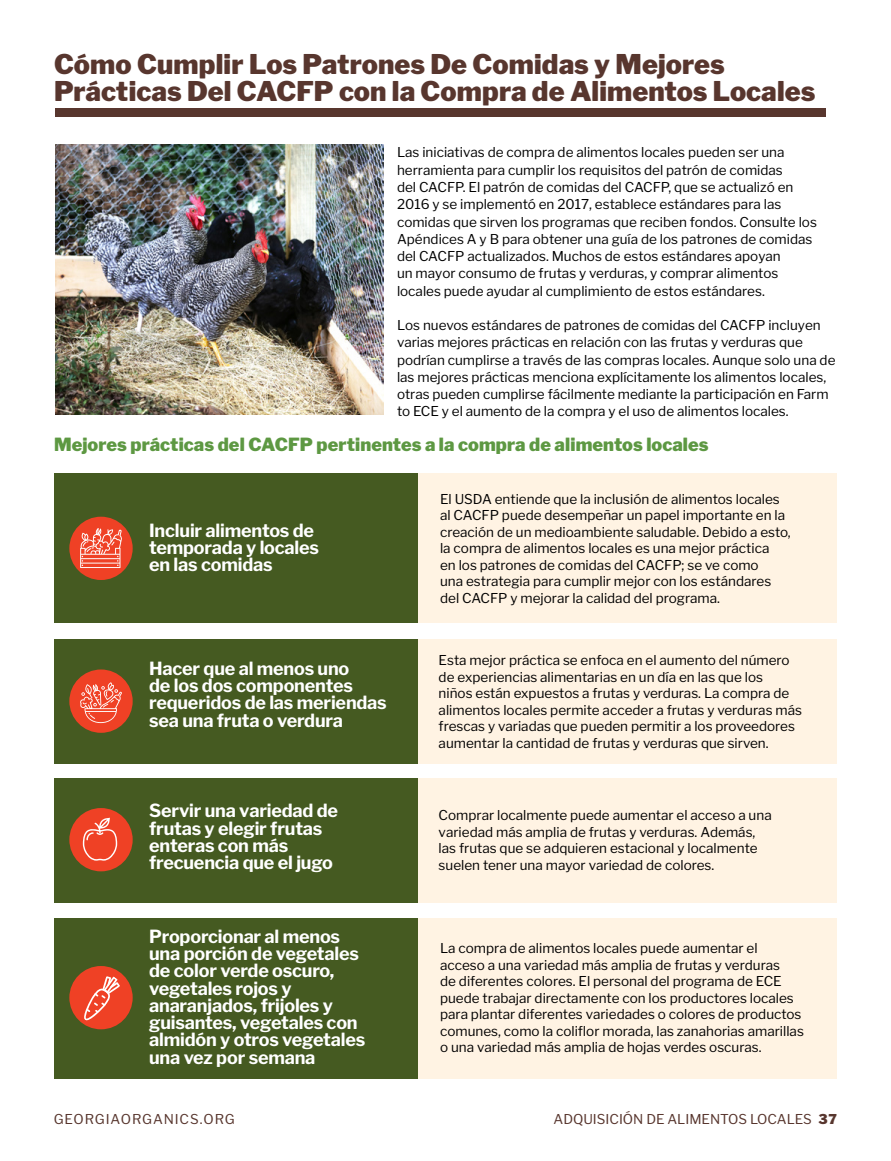
<style>
.page{position:relative;width:891px;height:1161px;background:#fff}
.page>*{position:absolute;margin:0;border:0;box-sizing:border-box;transform-origin:0 0}
.t1{font:900 27px/27px "Libre Franklin";letter-spacing:.005em;color:#58362e}
.t2{font:700 18px/17.2px "Libre Franklin";letter-spacing:-.01em;color:#fff}
.t3{font:900 18px "Libre Franklin";letter-spacing:.005em;color:#5d9842}
.t4{font:13.5px/16.5px "Libre Franklin";color:#000}
.t5{font:13.5px "Libre Franklin";color:#58362e}
.t6{font:13.5px "Libre Franklin";letter-spacing:.06em;color:#58362e}
.s1{font-weight:900}
</style>
<div class="page">
<img style="left:56px;top:145px;width:328px;height:270px">
<div style="left:54px;top:473px;width:365px;height:149px;background:#455a21"></div>
<div style="left:54px;top:639px;width:365px;height:124px;background:#455a21"></div>
<div style="left:54px;top:779px;width:365px;height:124px;background:#455a21"></div>
<div style="left:54px;top:919px;width:365px;height:160px;background:#455a21"></div>
<div style="left:419px;top:473px;width:418px;height:149px;background:#fff3e3"></div>
<div style="left:419px;top:639px;width:418px;height:124px;background:#fff3e3"></div>
<div style="left:419px;top:779px;width:418px;height:124px;background:#fff3e3"></div>
<div style="left:419px;top:919px;width:418px;height:160px;background:#fff3e3"></div>
<div style="left:69px;top:517px;width:64px;height:63px;background:#ef4125;border-radius:50%"></div>
<svg style="left:80px;top:528px;width:42px;height:40px"></svg>
<div style="left:69px;top:670px;width:64px;height:63px;background:#ef4125;border-radius:50%"></div>
<svg style="left:80px;top:682px;width:42px;height:41px"></svg>
<div style="left:69px;top:808px;width:64px;height:63px;background:#ef4125;border-radius:50%"></div>
<svg style="left:83px;top:818px;width:34px;height:43px"></svg>
<div style="left:69px;top:966px;width:64px;height:63px;background:#ef4125;border-radius:50%"></div>
<svg style="left:81px;top:976px;width:39px;height:47px"></svg>
<div style="left:56px;top:109px;width:770px;height:8px;background:#58362e"></div>
<h1 class="t1" style="left:54px;top:51px;width:763px">Cómo Cumplir Los Patrones De Comidas y Mejores<br>Prácticas Del CACFP con la Compra de Alimentos Locales</h1>
<p class="t4" style="left:397px;top:144px;width:421px;line-height:17.2px">Las iniciativas de compra de alimentos locales pueden ser una herramienta para cumplir los requisitos del patrón de comidas<br>del CACFP. El patrón de comidas del CACFP, que se actualizó en 2016 y se implementó en 2017, establece estándares para las comidas que sirven los programas que reciben fondos. Consulte los Apéndices A y B para obtener una guía de los patrones de comidas del CACFP actualizados. Muchos de estos estándares apoyan<br>un mayor consumo de frutas y verduras, y comprar alimentos locales puede ayudar al cumplimiento de estos estándares.</p>
<p class="t4" style="left:397px;top:317px;width:440px;line-height:17.2px">Los nuevos estándares de patrones de comidas del CACFP incluyen varias mejores prácticas en relación con las frutas y verduras que podrían cumplirse a través de las compras locales. Aunque solo una de las mejores prácticas menciona explícitamente los alimentos locales, otras pueden cumplirse fácilmente mediante la participación en Farm to ECE y el aumento de la compra y el uso de alimentos locales.</p>
<h2 class="t3" style="left:54px;top:433px;width:656px">Mejores prácticas del CACFP pertinentes a la compra de alimentos locales</h2>
<p class="t4" style="left:440px;top:491px;width:352px">El USDA entiende que la inclusión de alimentos locales al CACFP puede desempeñar un papel importante en la creación de un medioambiente saludable. Debido a esto, la compra de alimentos locales es una mejor práctica<br>en los patrones de comidas del CACFP; se ve como<br>una estrategia para cumplir mejor con los estándares del CACFP y mejorar la calidad del programa.</p>
<h2 class="t2" style="left:149px;top:522px;width:171px">Incluir alimentos de temporada y locales en las comidas</h2>
<h2 class="t2" style="left:149px;top:660px;width:239px">Hacer que al menos uno<br>de los dos componentes requeridos de las meriendas sea una fruta o verdura</h2>
<h2 class="t2" style="left:149px;top:802px;width:191px">Servir una variedad de frutas y elegir frutas enteras con más frecuencia que el jugo</h2>
<h2 class="t2" style="left:149px;top:928px;width:218px">Proporcionar al menos una porción de vegetales de color verde oscuro, vegetales rojos y anaranjados, frijoles y guisantes, vegetales con almidón y otros vegetales una vez por semana</h2>
<p class="t4" style="left:439px;top:652px;width:365px">Esta mejor práctica se enfoca en el aumento del número de experiencias alimentarias en un día en las que los<br>niños están expuestos a frutas y verduras. La compra de alimentos locales permite acceder a frutas y verduras más frescas y variadas que pueden permitir a los proveedores aumentar la cantidad de frutas y verduras que sirven.</p>
<p class="t4" style="left:439px;top:807px;width:335px">Comprar localmente puede aumentar el acceso a una variedad más amplia de frutas y verduras. Además, las frutas que se adquieren estacional y localmente suelen tener una mayor variedad de colores.</p>
<p class="t4" style="left:440px;top:940px;width:365px">La compra de alimentos locales puede aumentar el acceso a una variedad más amplia de frutas y verduras<br>de diferentes colores. El personal del programa de ECE puede trabajar directamente con los productores locales para plantar diferentes variedades o colores de productos comunes, como la coliflor morada, las zanahorias amarillas o una variedad más amplia de hojas verdes oscuras.</p>
<p class="t6" style="left:54px;top:1110px;width:183px">GEORGIAORGANICS.ORG</p>
<p class="t5" style="left:554px;top:1110px;width:285px">ADQUISICIÓN DE ALIMENTOS LOCALES <span class="s1">37</span></p>
</div>
